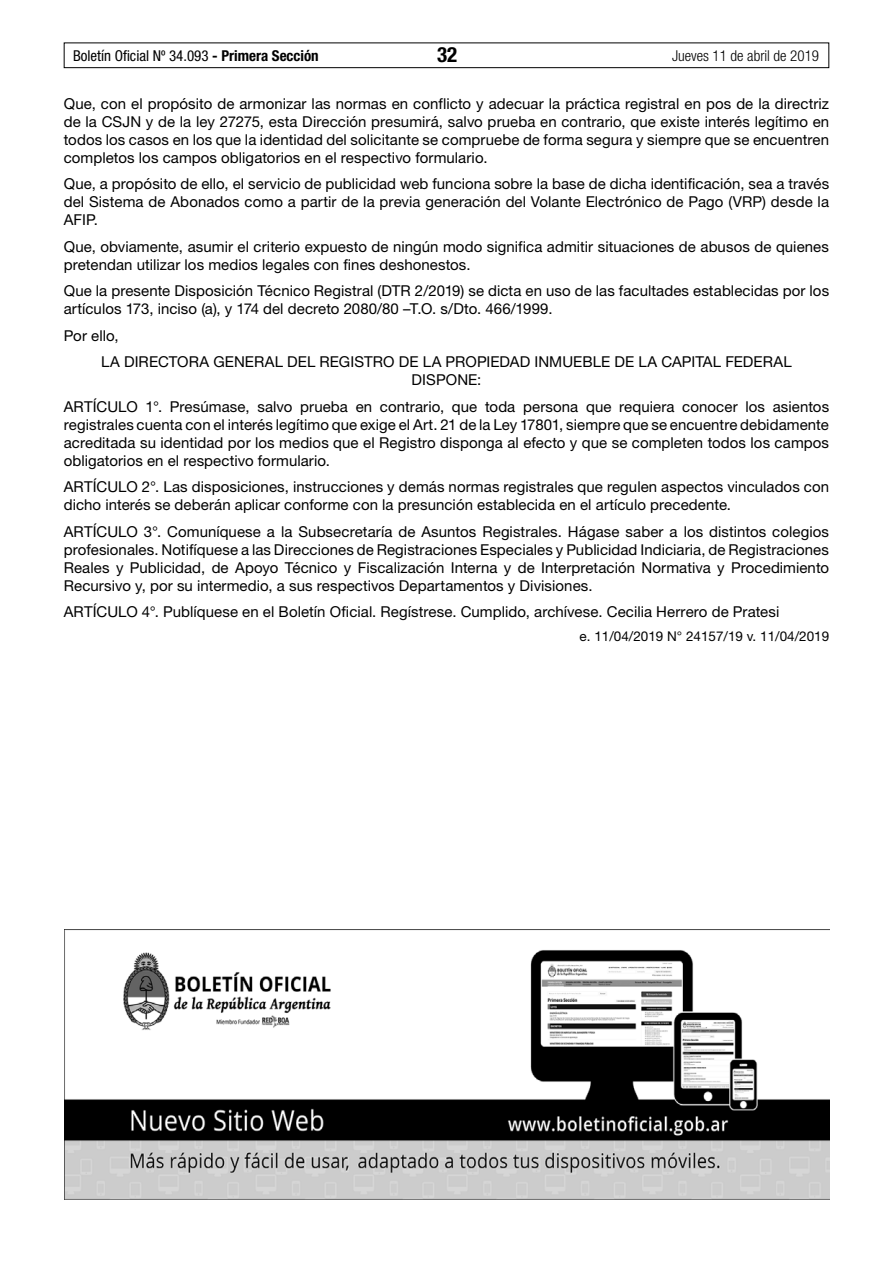
<style>
.page{position:relative;width:893px;height:1263px;background:#fff}
.page>*{position:absolute;margin:0;border:0;box-sizing:border-box;transform-origin:0 0}
.t1{font:700 condensed 21px "Helvetica Neue LT Std";color:#000}
.t2{font:15px/18px "Helvetica Neue LT Std";letter-spacing:.005em;color:#000;text-align:justify}
.t3{font:condensed 15px "Helvetica Neue LT Std";color:#000}
.t4{font:300 condensed 15px "Helvetica Neue LT Std";color:#000}
.t5{font:13.5px "Helvetica Neue LT Std";color:#000}
.s1{font-weight:700}
</style>
<div class="page">
<div style="left:64px;top:43px;width:765px;height:25px;border:1px solid #000"></div>
<img style="left:65px;top:929px;width:765px;height:270px">
<p class="t3" style="left:73px;top:47px;width:247px">Boletín Oficial Nº 34.093 <span class="s1">- Primera Sección</span></p>
<h1 class="t1" style="left:437px;top:42px;width:22px">32</h1>
<p class="t4" style="left:672px;top:47px;width:148px">Jueves 11 de abril de 2019</p>
<p class="t2" style="left:64px;top:94px;width:767px">Que, con el propósito de armonizar las normas en conflicto y adecuar la práctica registral en pos de la directriz de la CSJN y de la ley 27275, esta Dirección presumirá, salvo prueba en contrario, que existe interés legítimo en todos los casos en los que la identidad del solicitante se compruebe de forma segura y siempre que se encuentren completos los campos obligatorios en el respectivo formulario.</p>
<p class="t2" style="left:64px;top:174px;width:767px">Que, a propósito de ello, el servicio de publicidad web funciona sobre la base de dicha identificación, sea a través del Sistema de Abonados como a partir de la previa generación del Volante Electrónico de Pago (VRP) desde la AFIP.</p>
<p class="t2" style="left:64px;top:237px;width:767px">Que, obviamente, asumir el criterio expuesto de ningún modo significa admitir situaciones de abusos de quienes pretendan utilizar los medios legales con fines deshonestos.</p>
<p class="t2" style="left:64px;top:281px;width:767px">Que la presente Disposición Técnico Registral (DTR 2/2019) se dicta en uso de las facultades establecidas por los artículos 173, inciso (a), y 174 del decreto 2080/80 –T.O. s/Dto. 466/1999.</p>
<p class="t2" style="left:101px;top:322px;width:692px;line-height:26.5px;text-indent:-37px">Por ello,<br>LA DIRECTORA GENERAL DEL REGISTRO DE LA PROPIEDAD INMUEBLE DE LA CAPITAL FEDERAL</p>
<p class="t2" style="left:64px;top:366px;width:767px;line-height:26.5px;text-align:center">DISPONE:<br>ARTÍCULO 1°. Presúmase, salvo prueba en contrario, que toda persona que requiera conocer los asientos</p>
<p class="t2" style="left:64px;top:415px;width:767px">registrales cuenta con el interés legítimo que exige el Art. 21 de la Ley 17801, siempre que se encuentre debidamente acreditada su identidad por los medios que el Registro disponga al efecto y que se completen todos los campos obligatorios en el respectivo formulario.</p>
<p class="t2" style="left:64px;top:478px;width:767px">ARTÍCULO 2°. Las disposiciones, instrucciones y demás normas registrales que regulen aspectos vinculados con dicho interés se deberán aplicar conforme con la presunción establecida en el artículo precedente.</p>
<p class="t2" style="left:64px;top:522px;width:767px">ARTÍCULO 3°. Comuníquese a la Subsecretaría de Asuntos Registrales. Hágase saber a los distintos colegios profesionales. Notifíquese a las Direcciones de Registraciones Especiales y Publicidad Indiciaria, de Registraciones Reales y Publicidad, de Apoyo Técnico y Fiscalización Interna y de Interpretación Normativa y Procedimiento Recursivo y, por su intermedio, a sus respectivos Departamentos y Divisiones.</p>
<p class="t2" style="left:64px;top:603px;width:717px">ARTÍCULO 4°. Publíquese en el Boletín Oficial. Regístrese. Cumplido, archívese. Cecilia Herrero de Pratesi</p>
<p class="t5" style="left:580px;top:628px;width:251px">e. 11/04/2019 N° 24157/19 v. 11/04/2019</p>
</div>
